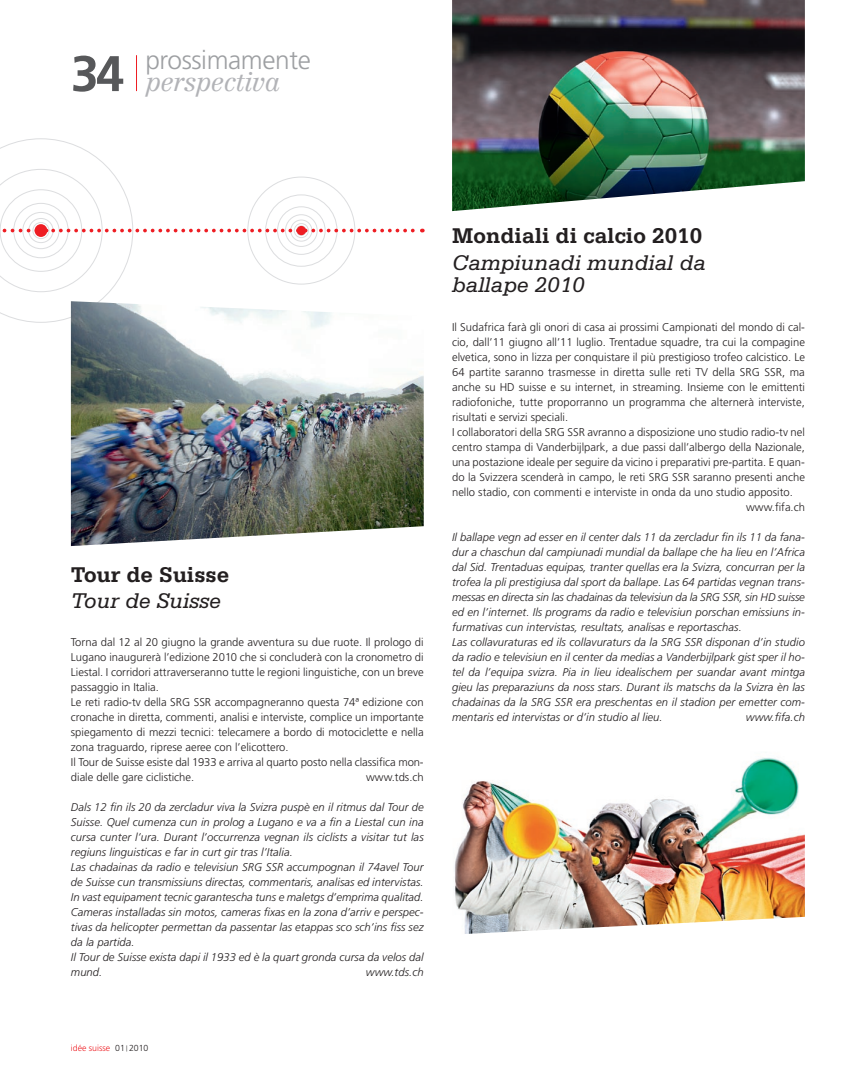
<style>
.page{position:relative;width:851px;height:1081px;background:#fff}
.page>*{position:absolute;margin:0;border:0;box-sizing:border-box;transform-origin:0 0}
.t1{font:700 50px "Frutiger LT";color:#57585a}
.t2{font:300 26.25px "Frutiger LT";letter-spacing:-.015em;color:#9d9fa2}
.t3{font:italic 300 26.25px "Centennial";letter-spacing:-.03em;color:#b2b3b7}
.Headline_18pt___Fran{font:italic 22.5px/22.5px "Serifa";color:#231f20}
.Headline_18pt___Deut{font:700 22.5px "Serifa";color:#231f20}
.Fliesstext___Franz{font:italic 300 11.25px/15px "Frutiger LT";letter-spacing:.005em;color:#231f20;text-align:justify}
.Fliesstext___Deutsc{font:300 11.25px/15px "Frutiger LT";color:#231f20;text-align:justify}
.t4{font:300 8.75px "Frutiger LT";color:#ee1d23}
.s1{color:#231f20}
</style>
<div class="page">
<svg style="left:0;top:138px;width:423px;height:185px"></svg>
<div style="left:296px;top:226px;width:10px;height:9px;background:#ee1d23;border-radius:50%"></div>
<img style="left:452px;top:0;width:352px;height:211px">
<img style="left:454px;top:757px;width:350px;height:177px">
<img style="left:71px;top:301px;width:352px;height:245px">
<hr style="left:136px;top:55px;width:1px;height:36px;background:#ee1d23">
<p class="t1" style="left:71px;top:44px;width:55px">34</p>
<p class="t2" style="left:145px;top:45px;width:167px">prossimamente</p>
<p class="t3" style="left:145px;top:66px;width:137px">perspectiva</p>
<p class="Headline_18pt___Deut" style="left:71px;top:561px;width:160px">Tour de Suisse</p>
<p class="Headline_18pt___Fran" style="left:71px;top:589px;width:151px">Tour de Suisse</p>
<p class="Fliesstext___Deutsc" style="left:71px;top:635px;width:354px">Torna dal 12 al 20 giugno la grande avventura su due ruote. Il prologo di Lugano inaugurerà l’edizione 2010 che si concluderà con la cronometro di Liestal. I corridori attraverseranno tutte le regioni linguistiche, con un breve passaggio in Italia.</p>
<p class="Fliesstext___Deutsc" style="left:71px;top:695px;width:354px">Le reti radio-tv della SRG SSR accompagneranno questa 74ª edizione con cronache in diretta, commenti, analisi e interviste, complice un importante spiegamento di mezzi tecnici: telecamere a bordo di motociclette e nella zona traguardo, riprese aeree con l’elicottero.</p>
<p class="Fliesstext___Deutsc" style="left:71px;top:755px;width:354px">Il Tour de Suisse esiste dal 1933 e arriva al quarto posto nella classifica mon&shy;diale delle gare ciclistiche.</p>
<p class="Fliesstext___Deutsc" style="left:366px;top:770px;width:59px">www.tds.ch</p>
<p class="Fliesstext___Franz" style="left:71px;top:800px;width:354px">Dals 12 fin ils 20 da zercladur viva la Svizra puspè en il ritmus dal Tour de Suisse. Quel cumenza cun in prolog a Lugano e va a fin a Liestal cun ina cursa cunter l’ura. Durant l’occurrenza vegnan ils ciclists a visitar tut las regiuns linguisticas e far in curt gir tras l’Italia.</p>
<p class="Fliesstext___Franz" style="left:71px;top:860px;width:354px">Las chadainas da radio e televisiun SRG SSR accumpognan il 74avel Tour de Suisse cun transmissiuns directas, commentaris, analisas ed intervistas.<br>In vast equipament tecnic garantescha tuns e maletgs d’emprima qualitad.<br>Cameras installadas sin motos, cameras fixas en la zona d’arriv e perspec&shy;tivas da helicopter permettan da passentar las etappas sco sch’ins fiss sez da la partida.</p>
<p class="Fliesstext___Franz" style="left:71px;top:950px;width:354px">Il Tour de Suisse exista dapi il 1933 ed è la quart gronda cursa da velos dal mund.</p>
<p class="Fliesstext___Franz" style="left:366px;top:965px;width:59px">www.tds.ch</p>
<p class="t4" style="left:71px;top:1043px;width:79px">idée suisse <span class="s1">01</span> <sup>|</sup> <span class="s1">2010</span></p>
<p class="Headline_18pt___Deut" style="left:452px;top:223px;width:252px">Mondiali di calcio 2010</p>
<p class="Headline_18pt___Fran" style="left:452px;top:251px;width:255px">Campiunadi mundial da ballape 2010</p>
<p class="Fliesstext___Deutsc" style="left:452px;top:320px;width:354px">Il Sudafrica farà gli onori di casa ai prossimi Campionati del mondo di cal&shy;cio, dall’11 giugno all’11 luglio. Trentadue squadre, tra cui la compagine elvetica, sono in lizza per conquistare il più prestigioso trofeo calcistico. Le 64 partite saranno trasmesse in diretta sulle reti TV della SRG SSR, ma anche su HD suisse e su internet, in streaming. Insieme con le emittenti radiofoniche, tutte proporranno un programma che alternerà interviste, risultati e servizi speciali.</p>
<p class="Fliesstext___Deutsc" style="left:452px;top:425px;width:354px">I collaboratori della SRG SSR avranno a disposizione uno studio radio-tv nel centro stampa di Vanderbijlpark, a due passi dall’albergo della Nazionale, una postazione ideale per seguire da vicino i preparativi pre-partita. E quan&shy;do la Svizzera scenderà in campo, le reti SRG SSR saranno presenti anche nello stadio, con commenti e interviste in onda da uno studio apposito.</p>
<p class="Fliesstext___Deutsc" style="left:746px;top:500px;width:60px">www.fifa.ch</p>
<p class="Fliesstext___Franz" style="left:452px;top:530px;width:354px">Il ballape vegn ad esser en il center dals 11 da zercladur fin ils 11 da fana&shy;dur a chaschun dal campiunadi mundial da ballape che ha lieu en l’Africa dal Sid. Trentaduas equipas, tranter quellas era la Svizra, concurran per la trofea la pli prestigiusa dal sport da ballape. Las 64 partidas vegnan trans&shy;messas en directa sin las chadainas da televisiun da la SRG SSR, sin HD suisse ed en l’internet. Ils programs da radio e televisiun porschan emissiuns in&shy;furmativas cun intervistas, resultats, analisas e reportaschas.</p>
<p class="Fliesstext___Franz" style="left:452px;top:635px;width:354px">Las collavuraturas ed ils collavuraturs da la SRG SSR disponan d’in studio da radio e televisiun en il center da medias a Vanderbijlpark gist sper il ho&shy;tel da l’equipa svizra. Pia in lieu idealischem per suandar avant mintga gieu las preparaziuns da noss stars. Durant ils matschs da la Svizra èn las chadainas da la SRG SSR era preschentas en il stadion per emetter com&shy;mentaris ed intervistas or d’in studio al lieu.</p>
<p class="Fliesstext___Franz" style="left:745px;top:710px;width:61px">www.fifa.ch</p>
</div>
